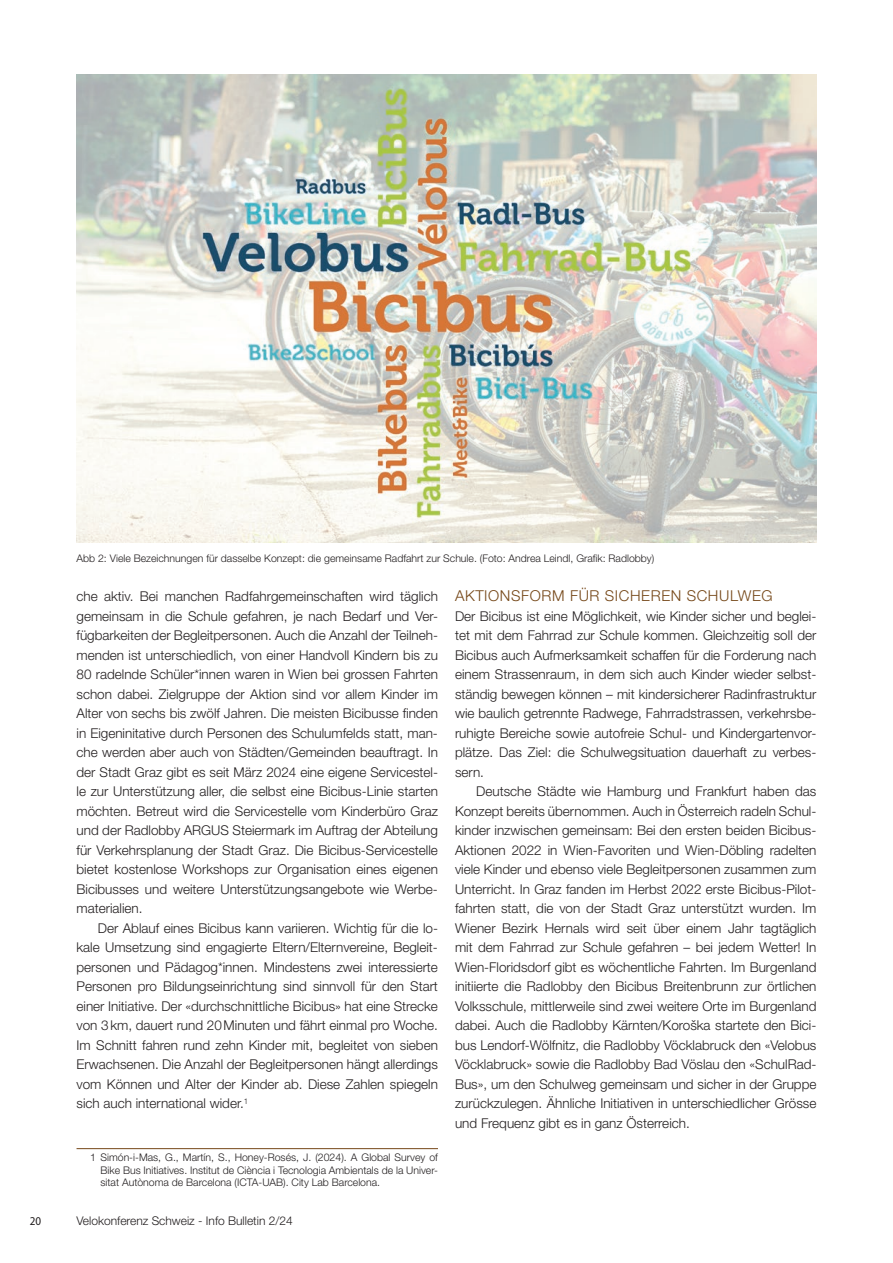
<style>
.page{position:relative;width:893px;height:1263px;background:#fff}
.page>*{position:absolute;margin:0;border:0;box-sizing:border-box;transform-origin:0 0}
.t1{font:300 15px "Helvetica Neue LT Std";letter-spacing:.04em;color:#754718}
.t2{font:300 13.5px/19.5px "Helvetica Neue LT Std";color:#231f20;text-align:justify}
.t3{font:300 12px "Helvetica Neue LT Std";color:#231f20}
.t4{font:semi-condensed 12px "Myriad Pro";color:#231f20}
.t5{font:300 10.5px/12.6px "Helvetica Neue LT Std";color:#231f20;text-align:justify}
</style>
<div class="page">
<hr style="left:77px;top:1148px;width:361px;height:1px;background:#754718">
<img style="left:77px;top:75px;width:739px;height:468px">
<p class="t5" style="left:77px;top:552px;width:579px">Abb 2: Viele Bezeichnungen für dasselbe Konzept: die gemeinsame Radfahrt zur Schule. (Foto: Andrea Leindl, Grafik: Radlobby)</p>
<p class="t2" style="left:77px;top:586px;width:363px">che aktiv. Bei manchen Radfahrgemeinschaften wird täglich gemeinsam in die Schule gefahren, je nach Bedarf und Ver&shy;fügbarkeiten der Begleitpersonen. Auch die Anzahl der Teilneh&shy;menden ist unterschiedlich, von einer Handvoll Kindern bis zu 80 radelnde Schüler*innen waren in Wien bei grossen Fahrten schon dabei. Zielgruppe der Aktion sind vor allem Kinder im Alter von sechs bis zwölf Jahren. Die meisten Bicibusse finden in Eigeninitative durch Personen des Schulumfelds statt, man&shy;che werden aber auch von Städten/Gemeinden beauftragt. In der Stadt Graz gibt es seit März 2024 eine eigene Servicestel&shy;le zur Unterstützung aller, die selbst eine Bicibus-Linie starten möchten. Betreut wird die Servicestelle vom Kinderbüro Graz und der Radlobby ARGUS Steiermark im Auftrag der Abteilung für Verkehrsplanung der Stadt Graz. Die Bicibus-Servicestelle bietet kostenlose Workshops zur Organisation eines eigenen Bicibusses und weitere Unterstützungsangebote wie Werbe&shy;materialien.</p>
<p class="t2" style="left:77px;top:918px;width:363px;text-indent:21px">Der Ablauf eines Bicibus kann variieren. Wichtig für die lo&shy;kale Umsetzung sind engagierte Eltern/Elternvereine, Begleit&shy;personen und Pädagog*innen. Mindestens zwei interessierte Personen pro Bildungseinrichtung sind sinnvoll für den Start einer Initiative. Der «durchschnittliche Bicibus» hat eine Strecke von 3km, dauert rund 20Minuten und fährt einmal pro Woche.<br>Im Schnitt fahren rund zehn Kinder mit, begleitet von sieben Erwachsenen. Die Anzahl der Begleitpersonen hängt allerdings vom Können und Alter der Kinder ab. Diese Zahlen spiegeln sich auch international wider.<sup>1</sup></p>
<p class="t5" style="left:101px;top:1151px;width:339px;text-indent:-11px">1 Simón-i-Mas, G., Martín, S., Honey-Rosés, J. (2024). A Global Survey of Bike Bus Initiatives. Institut de Ciència i Tecnologia Ambientals de la Univer&shy;sitat Autònoma de Barcelona (ICTA-UAB). City Lab Barcelona.</p>
<p class="t4" style="left:30px;top:1215px;width:13px">20</p>
<p class="t3" style="left:77px;top:1214px;width:218px">Velokonferenz Schweiz - Info Bulletin 2/24</p>
<p class="t1" style="left:455px;top:587px;width:319px">AKTIONSFORM FÜR SICHEREN SCHULWEG</p>
<p class="t2" style="left:455px;top:606px;width:363px">Der Bicibus ist eine Möglichkeit, wie Kinder sicher und beglei&shy;tet mit dem Fahrrad zur Schule kommen. Gleichzeitig soll der Bicibus auch Aufmerksamkeit schaffen für die Forderung nach einem Strassenraum, in dem sich auch Kinder wieder selbst&shy;ständig bewegen können – mit kindersicherer Radinfrastruktur wie baulich getrennte Radwege, Fahrradstrassen, verkehrsbe&shy;ruhigte Bereiche sowie autofreie Schul- und Kindergartenvor&shy;plätze. Das Ziel: die Schulwegsituation dauerhaft zu verbes&shy;sern.</p>
<p class="t2" style="left:455px;top:781px;width:363px;text-indent:21px">Deutsche Städte wie Hamburg und Frankfurt haben das Konzept bereits übernommen. Auch in Österreich radeln Schul&shy;kinder inzwischen gemeinsam: Bei den ersten beiden Bicibus-Aktionen 2022 in Wien-Favoriten und Wien-Döbling radelten viele Kinder und ebenso viele Begleitpersonen zusammen zum Unterricht. In Graz fanden im Herbst 2022 erste Bicibus-Pilot&shy;fahrten statt, die von der Stadt Graz unterstützt wurden. Im Wiener Bezirk Hernals wird seit über einem Jahr tagtäglich mit dem Fahrrad zur Schule gefahren – bei jedem Wetter! In Wien-Floridsdorf gibt es wöchentliche Fahrten. Im Burgenland initiierte die Radlobby den Bicibus Breitenbrunn zur örtlichen Volksschule, mittlerweile sind zwei weitere Orte im Burgenland dabei. Auch die Radlobby Kärnten/Koroška startete den Bici&shy;bus Lendorf-Wölfnitz, die Radlobby Vöcklabruck den «Velobus Vöcklabruck» sowie die Radlobby Bad Vöslau den «SchulRad-Bus», um den Schulweg gemeinsam und sicher in der Gruppe zurückzulegen. Ähnliche Initiativen in unterschiedlicher Grösse und Frequenz gibt es in ganz Österreich.</p>
</div>
